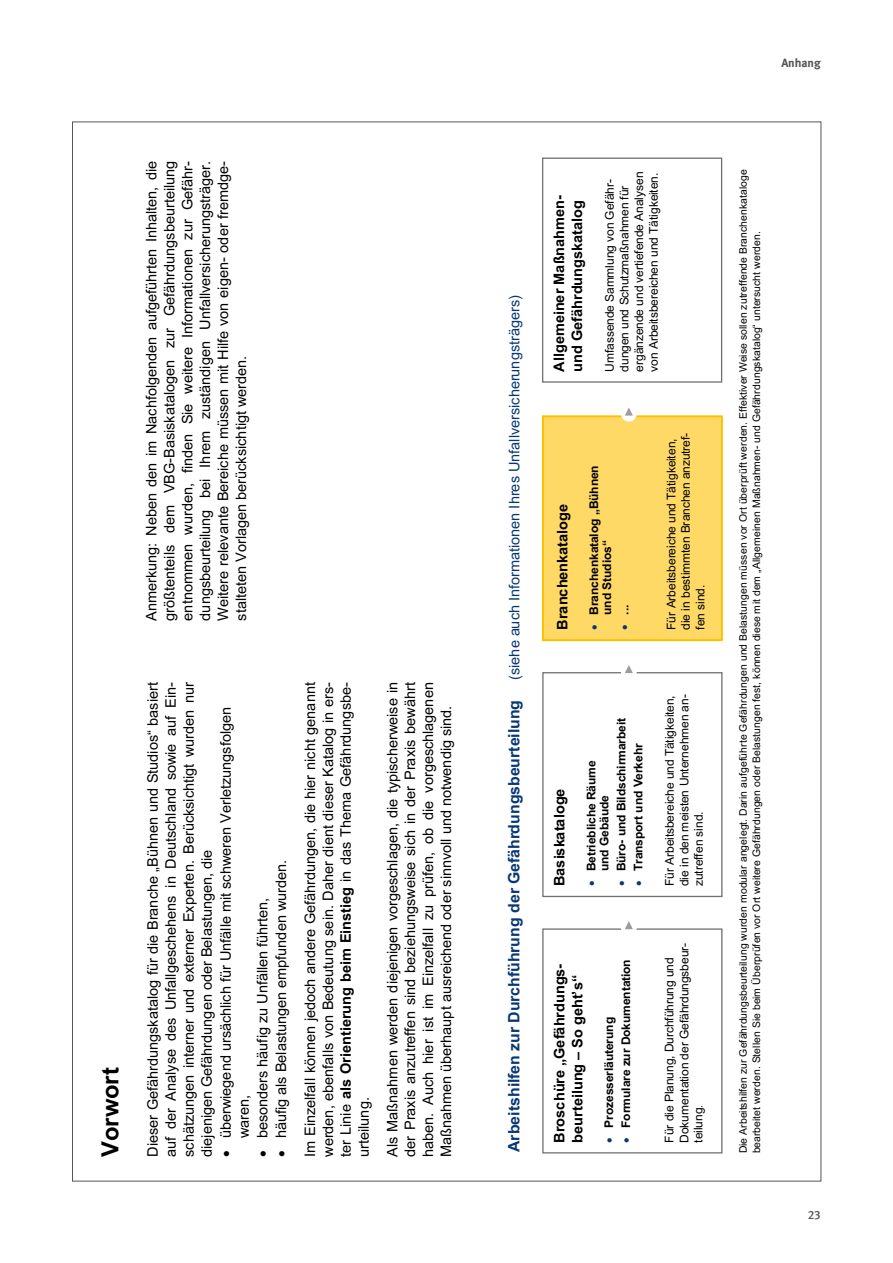
<style>
.page{position:relative;width:893px;height:1263px;background:#fff}
.page>*{position:absolute;margin:0;border:0;box-sizing:border-box;transform-origin:0 0}
.t1{font:700 23.7px "Arial";color:#000}
.t2{font:700 15.75px "Arial";letter-spacing:.005em;color:#083773}
.t3{font:14.55px/18px "Arial";color:#000;text-align:justify}
.t4{font:700 14.55px/18px "Arial";color:#000}
.t5{font:14.55px "Arial";color:#083773}
.t6{font:12px/14.5px "Arial";letter-spacing:-.005em;color:#000}
.t7{font:700 12px/12.9px "Arial";letter-spacing:-.005em;color:#000}
.t8{font:700 12px "DGUV Meta";color:#565655}
.t9{font:500 12px "DGUV Meta";color:#565655}
.t10{font:10.35px/13.2px "Arial";color:#000}
.s1{font-weight:700}
.s2{color:#083773}
.s3{font-size:10.35px}
</style>
<div class="page">
<div style="left:542px;top:158px;width:180px;height:225px;border:1px solid #767171"></div>
<img style="left:551px;top:159px;width:130px;height:1px">
<div style="left:542px;top:672px;width:180px;height:225px;border:1px solid #767171"></div>
<img style="left:551px;top:673px;width:130px;height:223px">
<div style="left:621px;top:663px;width:16px;height:16px;background:#fff;border-radius:50%"></div>
<svg style="left:625px;top:665px;width:8px;height:8px"></svg>
<div style="left:542px;top:928px;width:180px;height:225px;border:1px solid #767171"></div>
<img style="left:551px;top:1151px;width:130px;height:1px">
<div style="left:621px;top:919px;width:16px;height:16px;background:#fff;border-radius:50%"></div>
<svg style="left:625px;top:921px;width:8px;height:8px"></svg>
<div style="left:543px;top:416px;width:179px;height:224px;background:#ffd966"></div>
<div style="left:542px;top:415px;width:181px;height:226px;border:2px solid #ffc000"></div>
<img style="left:551px;top:417px;width:130px;height:222px">
<div style="left:621px;top:406px;width:16px;height:16px;background:#fff;border-radius:50%"></div>
<svg style="left:625px;top:407px;width:8px;height:9px"></svg>
<h1 class="t1" style="left:94px;top:1157px;width:91px;rotate:-90deg">Vorwort</h1>
<p class="t3" style="left:142px;top:621px;width:461px;rotate:-90deg">Anmerkung: Neben den im Nachfolgenden aufgeführten Inhalten, die größtenteils dem VBG-Basiskatalogen zur Gefährdungsbeurteilung entnommen wurden, finden Sie weitere Informationen zur Gefähr&shy;dungsbeurteilung bei Ihrem zuständigen Unfallversicherungsträger.<br>Weitere relevante Bereiche müssen mit Hilfe von eigen- oder fremdge&shy;stalteten Vorlagen berücksichtigt werden.</p>
<p class="t3" style="left:144px;top:1157px;width:476px;rotate:-90deg">Dieser Gefährdungskatalog für die Branche „Bühnen und Studios“ basiert auf der Analyse des Unfallgeschehens in Deutschland sowie auf Ein&shy;schätzungen interner und externer Experten. Berücksichtigt wurden nur diejenigen Gefährdungen oder Belastungen, die</p>
<p class="t3" style="left:267px;top:1157px;width:476px;line-height:28.8px;rotate:-90deg">• häufig als Belastungen empfunden wurden.<br>Im Einzelfall können jedoch andere Gefährdungen, die hier nicht genannt</p>
<p class="t3" style="left:319px;top:1157px;width:476px;rotate:-90deg">werden, ebenfalls von Bedeutung sein. Daher dient dieser Katalog in ers&shy;ter Linie <span class="s1">als Orientierung beim Einstieg</span> in das Thema Gefährdungsbe&shy;urteilung.</p>
<p class="t3" style="left:383px;top:1157px;width:476px;rotate:-90deg">Als Maßnahmen werden diejenigen vorgeschlagen, die typischerweise in der Praxis anzutreffen sind beziehungsweise sich in der Praxis bewährt haben. Auch hier ist im Einzelfall zu prüfen, ob die vorgeschlagenen Maßnahmen überhaupt ausreichend oder sinnvoll und notwendig sind.</p>
<p class="t3" style="left:216px;top:1138px;width:433px;text-indent:-19px;rotate:-90deg">• überwiegend ursächlich für Unfälle mit schweren Verletzungsfolgen waren,</p>
<p class="t3" style="left:253px;top:1157px;width:261px;rotate:-90deg">• besonders häufig zu Unfällen führten,</p>
<p class="t8" style="left:781px;top:56px;width:41px">Anhang</p>
<p class="t5" style="left:504px;top:680px;width:386px;rotate:-90deg">(siehe auch Informationen Ihres Unfallversicherungsträgers)</p>
<p class="t2" style="left:503px;top:1152px;width:453px;rotate:-90deg">Arbeitshilfen zur Durchführung der Gefährdungsbeurteilung</p>
<p class="t4" style="left:550px;top:372px;width:178px;rotate:-90deg">Allgemeiner Maßnahmen&shy;und Gefährdungskatalog</p>
<p class="t6" style="left:602px;top:372px;width:202px;rotate:-90deg">Umfassende Sammlung von Gefähr&shy;dungen und Schutzmaßnahmen für ergänzende und vertiefende Analysen von Arbeitsbereichen und Tätigkeiten.</p>
<p class="t4" style="left:553px;top:630px;width:127px;rotate:-90deg">Branchenkataloge</p>
<p class="t7" style="left:588px;top:615px;width:151px;text-indent:-15px;rotate:-90deg"><span class="s2">•</span> Branchenkatalog „Bühnen und Studios“</p>
<p class="t7" style="left:618px;top:630px;width:26px;rotate:-90deg"><span class="s2">•</span> ...</p>
<p class="t6" style="left:664px;top:630px;width:198px;rotate:-90deg">Für Arbeitsbereiche und Tätigkeiten, die in bestimmten Branchen anzutref&shy;fen sind.</p>
<p class="t4" style="left:551px;top:886px;width:99px;rotate:-90deg">Basiskataloge</p>
<p class="t7" style="left:585px;top:871px;width:112px;text-indent:-15px;rotate:-90deg"><span class="s2">•</span> Betriebliche Räume und Gebäude</p>
<p class="t7" style="left:615px;top:886px;width:170px;rotate:-90deg"><span class="s2">•</span> Büro- und Bildschirmarbeit</p>
<p class="t7" style="left:632px;top:886px;width:144px;rotate:-90deg"><span class="s2">•</span> Transport und Verkehr</p>
<p class="t6" style="left:662px;top:886px;width:193px;text-align:justify;rotate:-90deg">Für Arbeitsbereiche und Tätigkeiten, die in den meisten Unternehmen an&shy;zutreffen sind.</p>
<p class="t4" style="left:551px;top:1143px;width:180px;rotate:-90deg">Broschüre „Gefährdungs&shy;beurteilung – So geht’s“</p>
<p class="t7" style="left:620px;top:1143px;width:185px;rotate:-90deg"><span class="s2">•</span> Formulare zur Dokumentation</p>
<p class="t7" style="left:603px;top:1143px;width:127px;rotate:-90deg"><span class="s2">•</span> Prozesserläuterung</p>
<p class="t6" style="left:662px;top:1143px;width:201px;rotate:-90deg">Für die Planung, Durchführung und<br>Dokumentation der Gefährdungsbeur&shy;teilung<span class="s3">.</span></p>
<p class="t10" style="left:736px;top:1153px;width:986px;rotate:-90deg">Die Arbeitshilfen zur Gefährdungsbeurteilung wurden modular angelegt. Darin aufgeführte Gefährdungen und Belastungen müssen vor Ort überprüft werden. Effektiver Weise sollen zutreffende Branchenkataloge bearbeitet werden. Stellen Sie beim Überprüfen vor Ort weitere Gefährdungen oder Belastungen fest, können diese mit dem „Allgemeinen Maßnahmen- und Gefährdungskatalog“ untersucht werden.</p>
<p class="t9" style="left:808px;top:1208px;width:15px">23</p>
</div>
